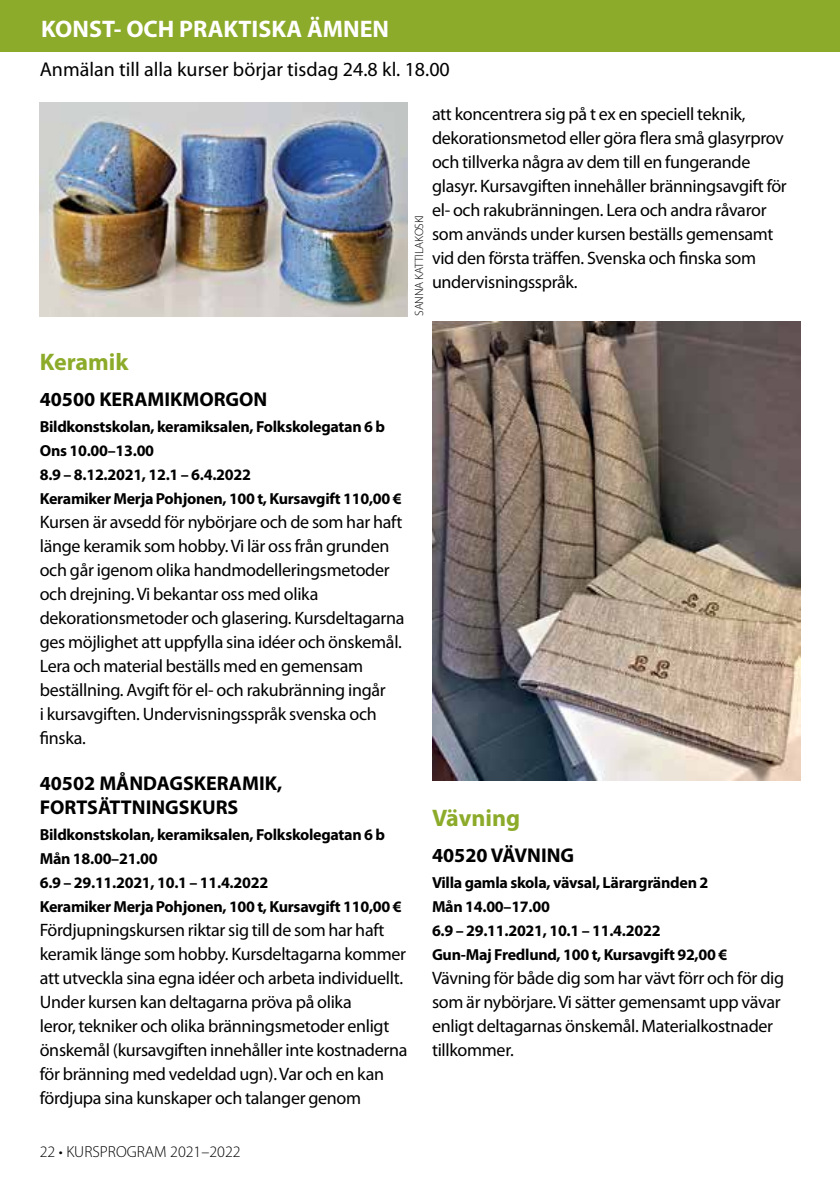
<style>
.page{position:relative;width:840px;height:1191px;background:#fff}
.page>*{position:absolute;margin:0;border:0;box-sizing:border-box;transform-origin:0 0}
.t1{font:700 24px "Myriad Pro";color:#fff}
.t2{font:700 24px "Myriad Pro";color:#8dab2a}
.t3{font:700 20px/24px "Myriad Pro";color:#000}
.t4{font:20px "Myriad Pro";color:#000}
.t5{font:18px/24px "Myriad Pro";letter-spacing:-.015em;color:#000}
.t6{font:700 16px/24px "Myriad Pro";letter-spacing:-.015em;color:#000}
.t7{font:300 16px "Myriad Pro";color:#000}
.t8{font:300 12px "Myriad Pro";letter-spacing:-.015em;color:#000}
</style>
<div class="page">
<div style="left:0;top:0;width:839px;height:51px;background:#8dab2a"></div>
<img style="left:40px;top:102px;width:368px;height:214px">
<img style="left:432px;top:322px;width:367px;height:458px">
<h1 class="t1" style="left:41px;top:15px;width:349px">KONST- OCH PRAKTISKA ÄMNEN</h1>
<p class="t4" style="left:40px;top:58px;width:411px">Anmälan till alla kurser börjar tisdag 24.8 kl. 18.00</p>
<p class="t8" style="left:412px;top:316px;width:102px;rotate:-90deg">SANNA KATTILAKOSKI</p>
<p class="t5" style="left:432px;top:102px;width:356px">att koncentrera sig på t ex en speciell teknik, dekorationsmetod eller göra flera små glasyrprov och tillverka några av dem till en fungerande glasyr. Kursavgiften innehåller bränningsavgift för el- och rakubränningen. Lera och andra råvaror som används under kursen beställs gemensamt vid den första träffen. Svenska och finska som undervisningsspråk.</p>
<h1 class="t2" style="left:40px;top:348px;width:90px">Keramik</h1>
<p class="t3" style="left:40px;top:388px;width:229px">40500 KERAMIKMORGON</p>
<p class="t6" style="left:40px;top:415px;width:363px">Bildkonstskolan, keramiksalen, Folkskolegatan 6 b Ons 10.00–13.00<br>8.9 – 8.12.2021, 12.1 – 6.4.2022<br>Keramiker Merja Pohjonen, 100 t, Kursavgift 110,00 €</p>
<p class="t5" style="left:40px;top:510px;width:366px">Kursen är avsedd för nybörjare och de som har haft länge keramik som hobby. Vi lär oss från grunden och går igenom olika handmodelleringsmetoder och drejning. Vi bekantar oss med olika dekorationsmetoder och glasering. Kursdeltagarna ges möjlighet att uppfylla sina idéer och önskemål.<br>Lera och material beställs med en gemensam beställning. Avgift för el- och rakubränning ingår<br>i kursavgiften. Undervisningsspråk svenska och finska.</p>
<p class="t3" style="left:40px;top:772px;width:244px">40502 MÅNDAGSKERAMIK,<br>FORTSÄTTNINGSKURS</p>
<p class="t6" style="left:40px;top:823px;width:363px">Bildkonstskolan, keramiksalen, Folkskolegatan 6 b Mån 18.00–21.00<br>6.9 – 29.11.2021, 10.1 – 11.4.2022<br>Keramiker Merja Pohjonen, 100 t, Kursavgift 110,00 €</p>
<p class="t5" style="left:40px;top:918px;width:369px">Fördjupningskursen riktar sig till de som har haft keramik länge som hobby. Kursdeltagarna kommer att utveckla sina egna idéer och arbeta individuellt.<br>Under kursen kan deltagarna pröva på olika<br>leror, tekniker och olika bränningsmetoder enligt önskemål (kursavgiften innehåller inte kostnaderna för bränning med vedeldad ugn). Var och en kan fördjupa sina kunskaper och talanger genom</p>
<p class="t7" style="left:40px;top:1142px;width:202px">22 • KURSPROGRAM 2021–2022</p>
<h1 class="t2" style="left:432px;top:804px;width:90px">Vävning</h1>
<p class="t3" style="left:432px;top:844px;width:144px">40520 VÄVNING</p>
<p class="t6" style="left:432px;top:871px;width:296px">Villa gamla skola, vävsal, Lärargränden 2<br>Mån 14.00–17.00<br>6.9 – 29.11.2021, 10.1 – 11.4.2022<br>Gun-Maj Fredlund, 100 t, Kursavgift 92,00 €</p>
<p class="t5" style="left:432px;top:966px;width:353px">Vävning för både dig som har vävt förr och för dig som är nybörjare. Vi sätter gemensamt upp vävar enligt deltagarnas önskemål. Materialkostnader tillkommer.</p>
</div>
